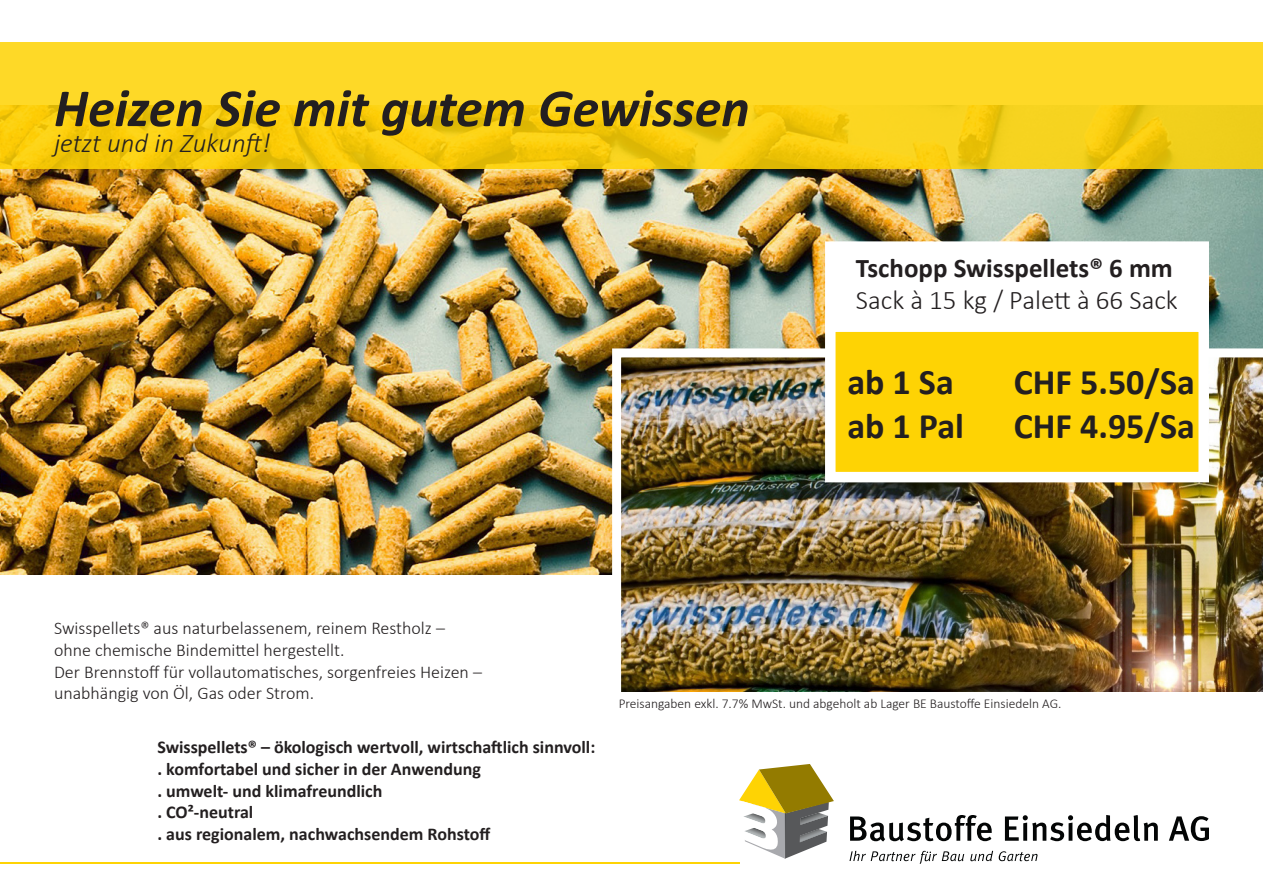
<style>
.page{position:relative;width:1263px;height:893px;background:#fff}
.page>*{position:absolute;margin:0;border:0;box-sizing:border-box;transform-origin:0 0}
.t1{font:italic 700 54px "Calibri";color:#231f20}
.t2{font:700 36px "Calibri";color:#231f20}
.t3{font:700 27px/32.4px "Calibri";color:#231f20}
.t4{font:italic 300 27px "Calibri";color:#231f20}
.t5{font:700 18px "Calibri";color:#231f20}
.t6{font:300 18px "Calibri";color:#231f20}
.t7{font:300 13.5px "Calibri";color:#231f20}
.s1{font-weight:300}
</style>
<div class="page">
<img style="left:0;top:169px;width:1263px;height:405px">
<svg style="left:739px;top:764px;width:95px;height:95px"></svg>
<svg style="left:849px;top:851px;width:188px;height:13px"></svg>
<svg style="left:850px;top:815px;width:359px;height:26px"></svg>
<img style="left:612px;top:348px;width:651px;height:344px">
<svg style="left:0;top:42px;width:1263px;height:127px;background:#f8d11b"></svg>
<hr style="left:0;top:862px;width:739px;height:2px;background:#fed304">
<div style="left:825px;top:321px;width:384px;height:161px;background:#fed304;border:10px solid #fff"></div>
<div style="left:825px;top:241px;width:384px;height:91px;background:#fff"></div>
<p class="t1" style="left:54px;top:74px;width:697px">Heizen Sie mit gutem Gewissen</p>
<p class="t4" style="left:54px;top:126px;width:218px">jetzt und in Zukunft!</p>
<p class="t3" style="left:856px;top:252px;width:323px">Tschopp Swisspellets® 6 mm<br><span class="s1">Sack à 15 kg / Palett à 66 Sack</span></p>
<p class="t2" style="left:847px;top:359px;width:108px">ab 1 Sa</p>
<p class="t2" style="left:1014px;top:359px;width:183px">CHF 5.50/Sa</p>
<p class="t2" style="left:847px;top:403px;width:118px">ab 1 Pal</p>
<p class="t2" style="left:1014px;top:403px;width:183px">CHF 4.95/Sa</p>
<p class="t6" style="left:54px;top:617px;width:392px">Swisspellets® aus naturbelassenem, reinem Restholz –</p>
<p class="t6" style="left:54px;top:639px;width:292px">ohne chemische Bindemittel hergestellt.</p>
<p class="t6" style="left:54px;top:660px;width:429px">Der Brennstoff für vollautomatisches, sorgenfreies Heizen –</p>
<p class="t6" style="left:54px;top:682px;width:262px">unabhängig von Öl, Gas oder Strom.</p>
<p class="t5" style="left:157px;top:736px;width:439px">Swisspellets® – ökologisch wertvoll, wirtschaftlich sinnvoll:</p>
<p class="t5" style="left:157px;top:757px;width:325px">. komfortabel und sicher in der Anwendung</p>
<p class="t5" style="left:157px;top:779px;width:227px">. umwelt- und klimafreundlich</p>
<p class="t5" style="left:157px;top:801px;width:97px">. CO²-neutral</p>
<p class="t5" style="left:157px;top:822px;width:335px">. aus regionalem, nachwachsendem Rohstoff</p>
<p class="t7" style="left:619px;top:695px;width:444px">Preisangaben exkl. 7.7% MwSt. und abgeholt ab Lager BE Baustoffe Einsiedeln AG.</p>
</div>
